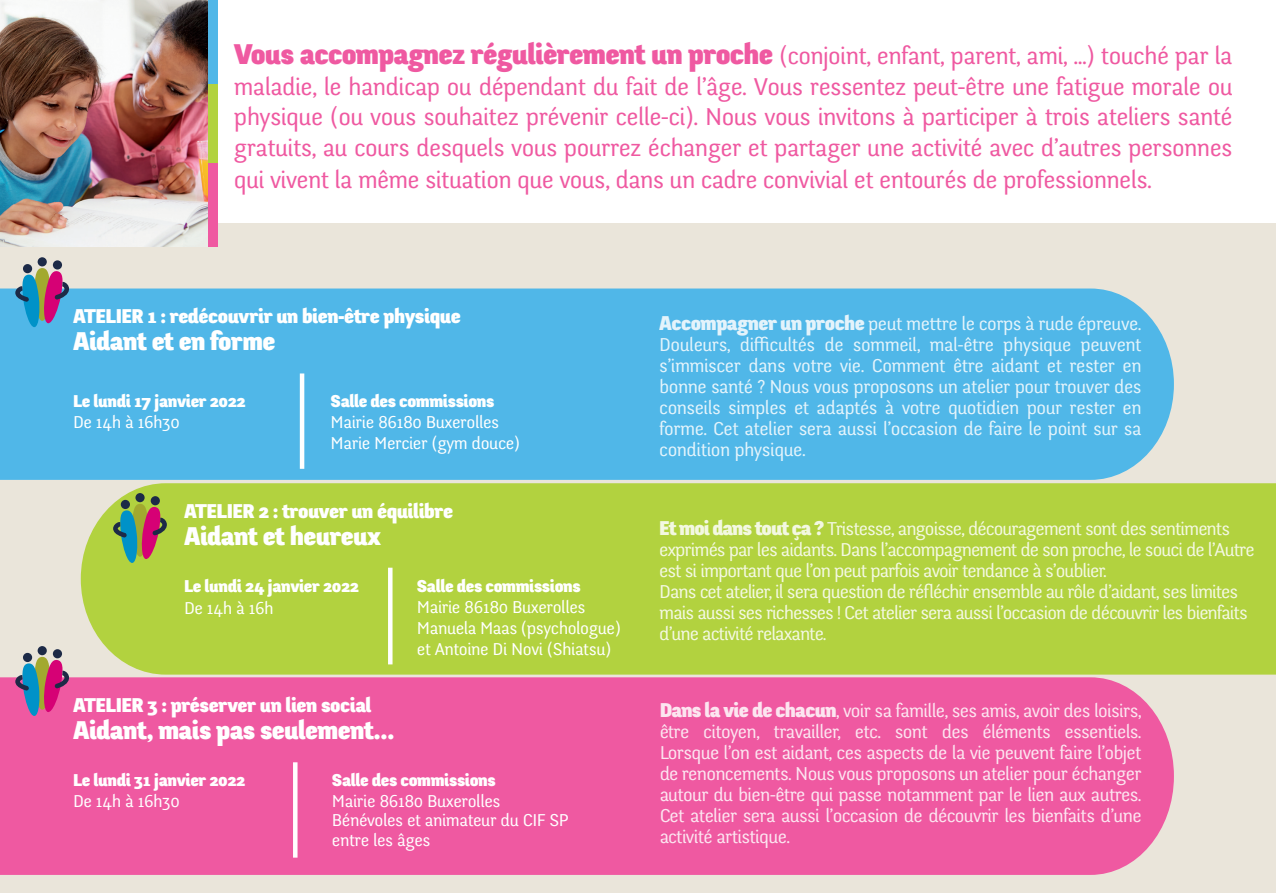
<style>
.page{position:relative;width:1276px;height:893px;background:#fff}
.page>*{position:absolute;margin:0;border:0;box-sizing:border-box;transform-origin:0 0}
.t1{font:27px "Fengardo Black Beta";letter-spacing:-.025em;color:#fff}
.t2{font:25.5px/31px "Fengardo";letter-spacing:-.025em;color:#ef59a1;text-align:justify}
.t3{font:21px "Fengardo Black Beta";letter-spacing:-.025em;color:#fff}
.t4{font:19.5px/21px "Fengardo";letter-spacing:-.05em;color:#fff;text-align:justify}
.t5{font:18px/19.5px "Fengardo";letter-spacing:-.025em;color:#fff}
.t6{font:18px "Fengardo Black Beta";letter-spacing:-.025em;color:#fff}
.s1{font-family:"Fengardo Black Beta";font-size:30px}
.s2{font-family:"Fengardo Black Beta";font-size:21px}
</style>
<div class="page">
<div style="left:0;top:223px;width:1276px;height:670px;background:#eae5da"></div>
<div style="left:0;top:288px;width:1174px;height:192px;background:#50b7e8"></div>
<div style="left:0;top:677px;width:1174px;height:198px;background:#ef59a1"></div>
<div style="left:81px;top:483px;width:1195px;height:192px;background:#b2d23f"></div>
<img style="left:0;top:0;width:208px;height:247px">
<div style="left:208px;top:0;width:10px;height:84px;background:#50b7e8"></div>
<div style="left:208px;top:84px;width:10px;height:84px;background:#b2d23f"></div>
<div style="left:208px;top:163px;width:10px;height:84px;background:#ef59a1"></div>
<div style="left:53px;top:260px;width:9px;height:10px;background:#1d2a47;border-radius:50%"></div>
<div style="left:38px;top:257px;width:9px;height:9px;background:#1d2a47;border-radius:50%"></div>
<div style="left:23px;top:264px;width:9px;height:9px;background:#1d2a47;border-radius:50%"></div>
<svg style="left:15px;top:268px;width:54px;height:59px;background:#7584a4"></svg>
<div style="left:53px;top:649px;width:9px;height:9px;background:#1d2a47;border-radius:50%"></div>
<div style="left:38px;top:646px;width:9px;height:9px;background:#1d2a47;border-radius:50%"></div>
<div style="left:23px;top:653px;width:9px;height:9px;background:#1d2a47;border-radius:50%"></div>
<svg style="left:15px;top:657px;width:54px;height:59px;background:#9f6b91"></svg>
<div style="left:151px;top:496px;width:9px;height:9px;background:#1d2a47;border-radius:50%"></div>
<div style="left:135px;top:493px;width:10px;height:9px;background:#1d2a47;border-radius:50%"></div>
<div style="left:121px;top:500px;width:9px;height:9px;background:#1d2a47;border-radius:50%"></div>
<svg style="left:113px;top:504px;width:54px;height:59px;background:#888963"></svg>
<hr style="left:300px;top:373px;width:4px;height:96px;background:#fff">
<hr style="left:388px;top:568px;width:4px;height:96px;background:#fff">
<hr style="left:293px;top:762px;width:4px;height:96px;background:#fff">
<p class="t2" style="left:234px;top:41px;width:1000px"><span class="s1">Vous accompagnez régulièrement un proche</span> (conjoint, enfant, parent, ami, ...) touché par la maladie, le handicap ou dépendant du fait de l’âge. Vous ressentez peut-être une fatigue morale ou physique (ou vous souhaitez prévenir celle-ci). Nous vous invitons à participer à trois ateliers santé gratuits, au cours desquels vous pourrez échanger et partager une activité avec d’autres personnes qui vivent la même situation que vous, dans un cadre convivial et entourés de professionnels.</p>
<p class="t3" style="left:73px;top:304px;width:389px">ATELIER 1 : redécouvrir un bien-être physique</p>
<p class="t1" style="left:73px;top:325px;width:204px">Aidant et en forme</p>
<p class="t6" style="left:73px;top:391px;width:174px">Le lundi 17 janvier 2022</p>
<p class="t5" style="left:73px;top:413px;width:108px">De 14h à 16h30</p>
<p class="t6" style="left:331px;top:391px;width:165px">Salle des commissions</p>
<p class="t5" style="left:331px;top:413px;width:170px">Mairie 86180 Buxerolles</p>
<p class="t5" style="left:331px;top:434px;width:191px">Marie Mercier (gym douce)</p>
<p class="t3" style="left:184px;top:499px;width:271px">ATELIER 2 : trouver un équilibre</p>
<p class="t1" style="left:184px;top:520px;width:198px">Aidant et heureux</p>
<p class="t6" style="left:184px;top:576px;width:176px">Le lundi 24 janvier 2022</p>
<p class="t5" style="left:184px;top:599px;width:91px">De 14h à 16h</p>
<p class="t3" style="left:73px;top:693px;width:300px">ATELIER 3 : préserver un lien social</p>
<p class="t1" style="left:73px;top:714px;width:323px">Aidant, mais pas seulement…</p>
<p class="t6" style="left:417px;top:576px;width:165px">Salle des commissions</p>
<p class="t5" style="left:417px;top:598px;width:170px">Mairie 86180 Buxerolles</p>
<p class="t5" style="left:417px;top:618px;width:206px;line-height:21px">Manuela Maas (psychologue) et Antoine Di Novi (Shiatsu)</p>
<p class="t6" style="left:73px;top:769px;width:174px">Le lundi 31 janvier 2022</p>
<p class="t5" style="left:73px;top:792px;width:108px">De 14h à 16h30</p>
<p class="t6" style="left:332px;top:769px;width:165px">Salle des commissions</p>
<p class="t5" style="left:332px;top:791px;width:170px">Mairie 86180 Buxerolles</p>
<p class="t5" style="left:332px;top:811px;width:238px">Bénévoles et animateur du CIF SP entre les âges</p>
<p class="t4" style="left:659px;top:313px;width:484px"><span class="s2">Accompagner un proche</span> peut mettre le corps à rude épreuve.<br>Douleurs, difficultés de sommeil, mal-être physique peuvent s’immiscer dans votre vie. Comment être aidant et rester en bonne santé ? Nous vous proposons un atelier pour trouver des conseils simples et adaptés à votre quotidien pour rester en forme. Cet atelier sera aussi l’occasion de faire le point sur sa condition physique.</p>
<p class="t4" style="left:659px;top:519px;width:597px;text-align:left"><span class="s2">Et moi dans tout ça ?</span> Tristesse, angoisse, découragement sont des sentiments exprimés par les aidants. Dans l’accompagnement de son proche, le souci de l’Autre est si important que l’on peut parfois avoir tendance à s’oublier.<br>Dans cet atelier, il sera question de réfléchir ensemble au rôle d’aidant, ses limites mais aussi ses richesses ! Cet atelier sera aussi l’occasion de découvrir les bienfaits d’une activité relaxante.</p>
<p class="t4" style="left:659px;top:700px;width:484px"><span class="s2">Dans la vie de chacun</span>, voir sa famille, ses amis, avoir des loisirs, être citoyen, travailler, etc. sont des éléments essentiels.<br>Lorsque l’on est aidant, ces aspects de la vie peuvent faire l’objet de renoncements. Nous vous proposons un atelier pour échanger autour du bien-être qui passe notamment par le lien aux autres.<br>Cet atelier sera aussi l’occasion de découvrir les bienfaits d’une activité artistique.</p>
</div>
